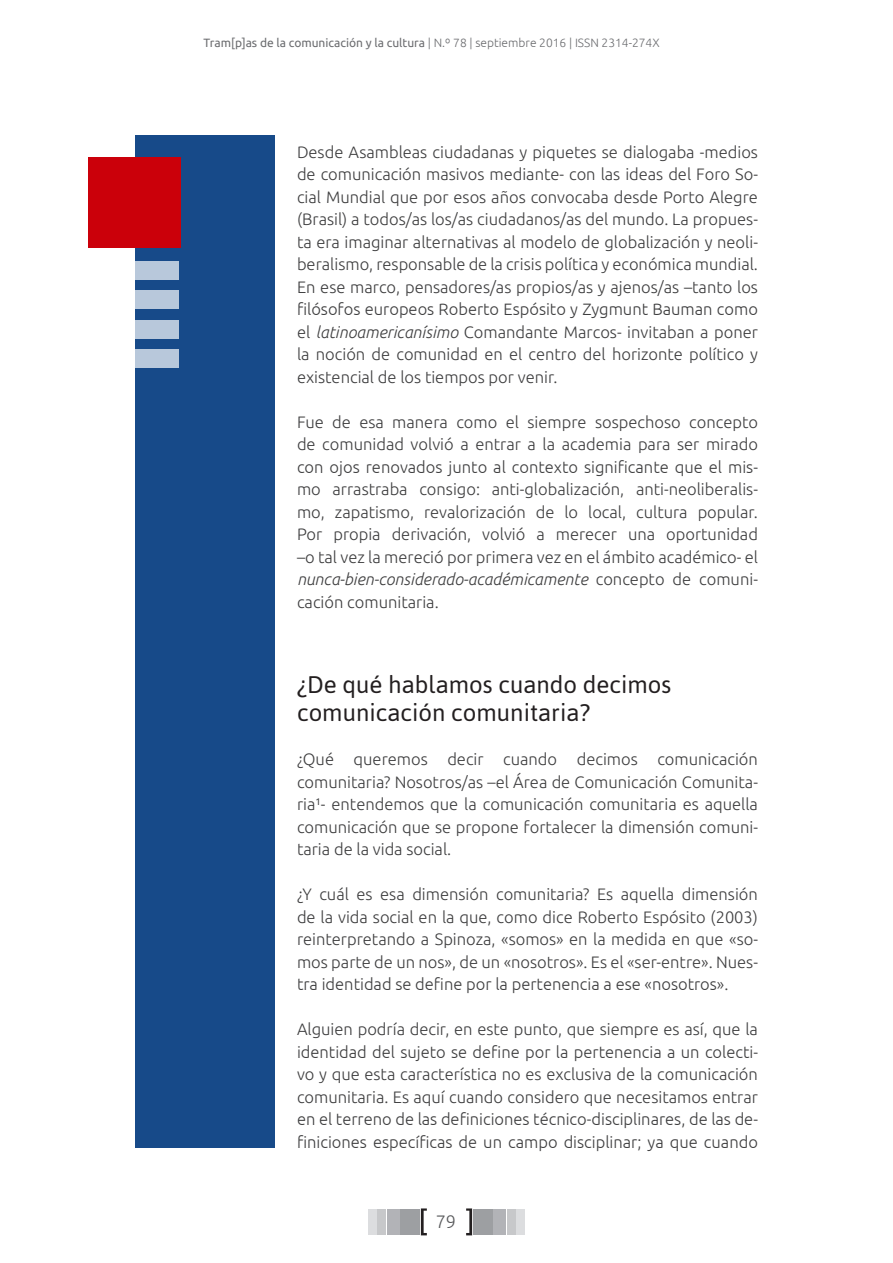
<style>
.page{position:relative;width:893px;height:1263px;background:#fff}
.page>*{position:absolute;margin:0;border:0;box-sizing:border-box;transform-origin:0 0}
.titulo1{font:24px/28.5px "Asap";color:#231f20}
.mail_autor_ficha{font:18px "Ubuntu Light 2";color:#57585a}
.txt_principal{font:16.5px/22.5px "Ubuntu Light 2";color:#3e3e3f;text-align:justify}
.txt_principal-2{font:300 16.5px/22.5px "Ubuntu";color:#3e3e3f;text-align:justify}
.t1{font:12px "Ubuntu";color:#6c6d70}
.s1{font-family:"Ubuntu Light 2"}
.s2{font-family:"Ubuntu Light 3"}
.s3{font-family:"Ubuntu";font-weight:300}
.s4{font-family:"Ubuntu";font-weight:300;font-style:italic}
.s5{font-family:"Ubuntu Light 2";font-weight:400}
</style>
<div class="page">
<div style="left:369px;top:1209px;width:8px;height:25px;background:#dcdddf"></div>
<div style="left:516px;top:1209px;width:8px;height:25px;background:#dcdddf"></div>
<div style="left:378px;top:1209px;width:8px;height:25px;background:#c7c8ca"></div>
<div style="left:507px;top:1209px;width:8px;height:25px;background:#c7c8ca"></div>
<div style="left:387px;top:1209px;width:13px;height:25px;background:#b2b3b7"></div>
<div style="left:493px;top:1209px;width:13px;height:25px;background:#b2b3b7"></div>
<div style="left:400px;top:1209px;width:20px;height:25px;background:#9d9fa2"></div>
<div style="left:473px;top:1209px;width:20px;height:25px;background:#9d9fa2"></div>
<svg style="left:421px;top:1208px;width:6px;height:27px"></svg>
<svg style="left:466px;top:1208px;width:6px;height:27px"></svg>
<div style="left:135px;top:135px;width:140px;height:1012px;background:#174a89"></div>
<div style="left:89px;top:157px;width:92px;height:90px;background:#cb000a"></div>
<svg style="left:135px;top:261px;width:44px;height:19px"></svg>
<svg style="left:135px;top:290px;width:44px;height:19px"></svg>
<svg style="left:135px;top:320px;width:44px;height:19px"></svg>
<svg style="left:135px;top:350px;width:44px;height:18px"></svg>
<p class="t1" style="left:204px;top:36px;width:458px">Tram[p]as de la comunicación y la cultura <span class="s1">| N</span><span class="s2">.º 78 | septiembre</span> <span class="s1">2016 | ISSN 2314-274X</span></p>
<p class="txt_principal" style="left:297px;top:140px;width:462px">Desde Asambleas ciudadanas y piquetes se dialogaba -medios de comunicación masivos mediante- con las ideas del Foro So&shy;cial Mundial que por esos años convocaba desde Porto Alegre (Brasil) a todos/as los/as ciudadanos/as del mundo. La propues&shy;ta era imaginar alternativas al modelo de globalización y neoli&shy;beralismo, responsable de la crisis política y económica mundial.<br>En ese marco, pensadores/as propios/as y ajenos/as –tanto los <span class="s3">filósofos europeos Roberto Espósito y Zygmunt Bauman como </span>el <span class="s4">latinoamericanísimo</span> Comandante Marcos- invitaban a poner la noción de comunidad en el centro del horizonte político y existencial de los tiempos por venir.</p>
<p class="txt_principal" style="left:297px;top:410px;width:462px">Fue de esa manera como el siempre sospechoso concepto de comunidad volvió a entrar a la academia para ser mirado <span class="s3">con ojos renovados junto al contexto significante que el mis&shy;</span>mo arrastraba consigo: anti-globalización, anti-neoliberalis&shy;mo, zapatismo, revalorización de lo local, cultura popular.<br>Por propia derivación, volvió a merecer una oportunidad –o tal vez la mereció por primera vez en el ámbito académico- el <span class="s4">nunca-bien-considerado-académicamente</span> concepto de comuni&shy;cación comunitaria.</p>
<p class="titulo1" style="left:297px;top:669px;width:376px">¿De qué hablamos cuando decimos comunicación comunitaria?</p>
<p class="txt_principal" style="left:297px;top:747px;width:462px">¿Qué queremos decir cuando decimos comunicación comunitaria? Nosotros/as –el Área de Comunicación Comunita&shy;ria<sup>1</sup>- entendemos que la comunicación comunitaria es aquella comunicación que se propone fortalecer la dimensión comuni&shy;taria de la vida social.</p>
<p class="txt_principal" style="left:297px;top:882px;width:462px">¿Y cuál es esa dimensión comunitaria? Es aquella dimensión de la vida social en la que, como dice Roberto Espósito (2003) reinterpretando a Spinoza, «somos» en la medida en que «so&shy;mos parte de un nos», de un «nosotros». Es el «ser-entre». Nues&shy;<span class="s3">tra identidad se define por la pertenencia a ese «nosotros</span>».</p>
<p class="txt_principal-2" style="left:297px;top:1017px;width:462px"><span class="s5">Alguien podría decir, en este punto, que siempre es así, que la </span>identidad del sujeto se define por la pertenencia a un colecti&shy;<span class="s5">vo y que esta característica no es exclusiva de la comunicación comunitaria. Es aquí cuando considero que necesitamos entrar </span>en el terreno de las definiciones técnico-disciplinares, de las de&shy;finiciones específicas de un campo disciplinar; ya que cuando</p>
<p class="mail_autor_ficha" style="left:436px;top:1211px;width:22px">79</p>
</div>
